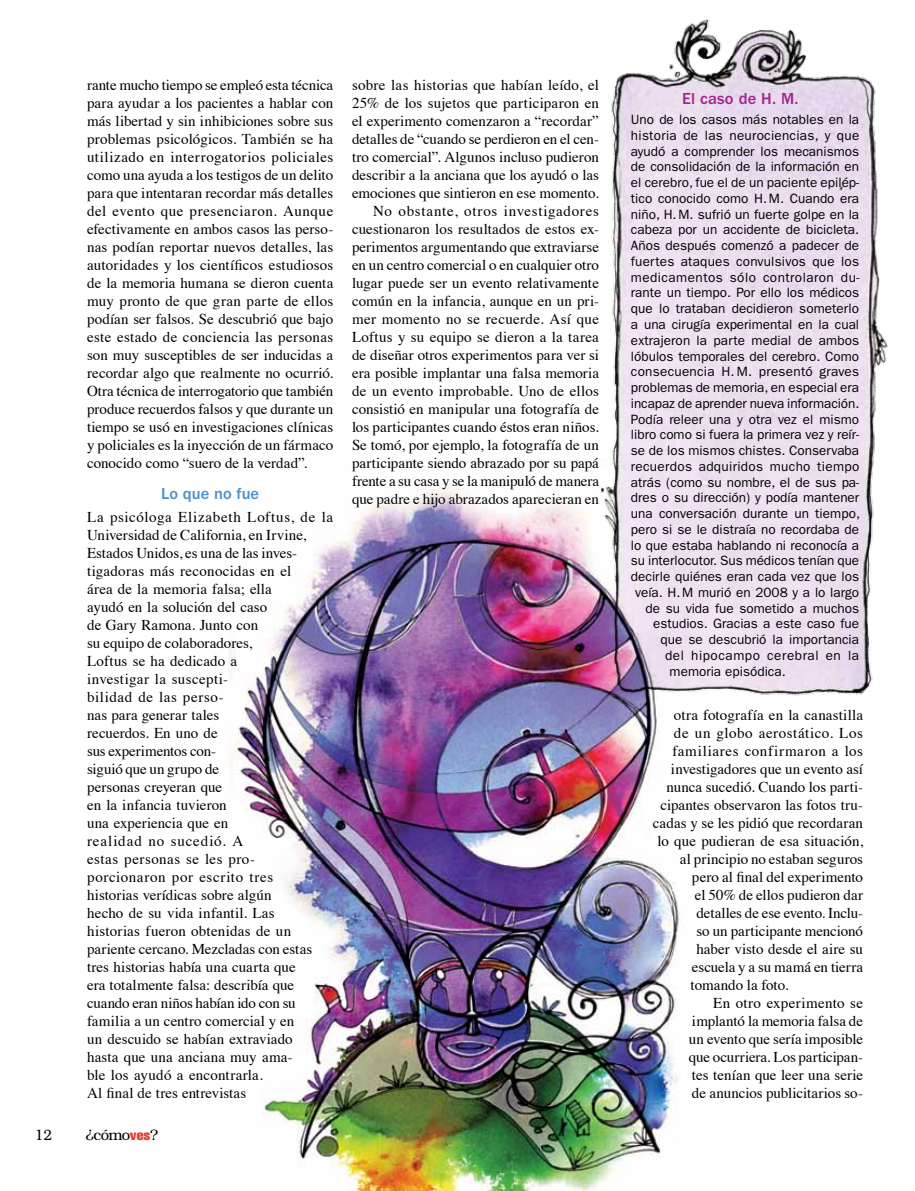
<style>
.page{position:relative;width:915px;height:1191px;background:#fff}
.page>*{position:absolute;margin:0;border:0;box-sizing:border-box;transform-origin:0 0}
.t1{font:500 16.5px "ITC Franklin Gothic Std";letter-spacing:.01em;color:#a6228e}
.t2{font:500 16.5px "ITC Franklin Gothic Std";color:#4891ce}
.t3{font:15px/18px "Times";letter-spacing:.005em;color:#000;text-align:justify}
.t4{font:15px "Times";letter-spacing:.04em;color:#000}
.t5{font:300 15px "Bookman Std";color:#000}
.t6{font:300 15px "Bookman";color:#000;scale:.95 1}
.t7{font:13.5px "ITC Franklin Gothic Std";color:#000}
.t8{font:13.5px "ITC Franklin Gothic Std";letter-spacing:.02em;color:#000}
.t9{font:13.5px "ITC Franklin Gothic Std";letter-spacing:.035em;color:#000}
.t10{font:13.5px "ITC Franklin Gothic Std";letter-spacing:.025em;color:#000}
.t11{font:13.5px "ITC Franklin Gothic Std";letter-spacing:.04em;color:#000}
.s1{font-family:"Helvetica";font-weight:400;font-stretch:extra-condensed;font-size:12.9px;color:#ef3829}
</style>
<div class="page">
<img style="left:611px;top:19px;width:277px;height:677px">
<img style="left:229px;top:458px;width:482px;height:733px">
<p class="t3" style="left:87px;top:75px;width:248px">rante mucho tiempo se empleó esta técnica para ayudar a los pacientes a hablar con más libertad y sin inhibiciones sobre sus problemas psicológicos. También se ha utilizado en interrogatorios policiales como una ayuda a los testigos de un delito para que intentaran recordar más detalles del evento que presenciaron. Aunque efectivamente en ambos casos las perso&shy;nas podían reportar nuevos detalles, las autoridades y los científicos estudiosos de la memoria humana se dieron cuenta muy pronto de que gran parte de ellos podían ser falsos. Se descubrió que bajo este estado de conciencia las personas son muy susceptibles de ser inducidas a recordar algo que realmente no ocurrió.<br>Otra técnica de interrogatorio que también produce recuerdos falsos y que durante un tiempo se usó en investigaciones clínicas y policiales es la inyección de un fármaco conocido como “suero de la verdad”.</p>
<p class="t2" style="left:161px;top:484px;width:99px">Lo que no fue</p>
<p class="t3" style="left:87px;top:507px;width:247px;text-align:left">La psicóloga Elizabeth Loftus, de la<br>Universidad de California, en Irvine,<br>Estados Unidos, es una de las inves&shy;tigadoras más reconocidas en el<br>área de la memoria falsa; ella<br>ayudó en la solución del caso<br>de Gary Ramona. Junto con<br>su equipo de colaboradores,<br>Loftus se ha dedicado a<br>investigar la suscepti-<br>bilidad de las perso-<br>nas para generar tales<br>recuerdos. En uno de<br>sus experimentos con-<br>siguió que un grupo de<br>personas creyeran que<br>en la infancia tuvieron<br>una experiencia que en<br>realidad no sucedió. A<br>estas personas se les pro&shy;porcionaron por escrito tres<br>historias verídicas sobre algún<br>hecho de su vida infantil. Las<br>historias fueron obtenidas de un pariente cercano. Mezcladas con estas tres historias había una cuarta que<br>era totalmente falsa: describía que cuando eran niños habían ido con su familia a un centro comercial y en<br>un descuido se habían extraviado<br>hasta que una anciana muy ama-<br>ble los ayudó a encontrarla.<br>Al final de tres entrevistas</p>
<p class="t6" style="left:35px;top:1125px;width:20px">12</p>
<p class="t5" style="left:86px;top:1126px;width:74px">¿cómo<span class="s1">ves</span>?</p>
<p class="t3" style="left:352px;top:75px;width:248px;text-align:right">sobre las historias que habían leído, el 25% de los sujetos que participaron en el experimento comenzaron a “recordar” detalles de “cuando se perdieron en el cen&shy;tro comercial”. Algunos incluso pudieron describir a la anciana que los ayudó o las emociones que sintieron en ese momento.<br>No obstante, otros investigadores cuestionaron los resultados de estos ex&shy;perimentos argumentando que extraviarse en un centro comercial o en cualquier otro lugar puede ser un evento relativamente común en la infancia, aunque en un pri&shy;mer momento no se recuerde. Así que Loftus y su equipo se dieron a la tarea de diseñar otros experimentos para ver si era posible implantar una falsa memoria de un evento improbable. Uno de ellos consistió en manipular una fotografía de los participantes cuando éstos eran niños.<br>Se tomó, por ejemplo, la fotografía de un participante siendo abrazado por su papá frente a su casa y se la manipuló de manera que padre e hijo abrazados aparecieran en</p>
<p class="t1" style="left:682px;top:89px;width:118px">El caso de H. M.</p>
<p class="t7" style="left:630px;top:112px;width:230px">Uno de los casos más notables en la</p>
<p class="t8" style="left:630px;top:127px;width:230px">historia de las neurociencias, y que</p>
<p class="t7" style="left:630px;top:143px;width:230px">ayudó a comprender los mecanismos</p>
<p class="t7" style="left:630px;top:159px;width:230px">de consolidación de la información en</p>
<p class="t7" style="left:630px;top:175px;width:230px">el cerebro, fue el de un paciente epilép-</p>
<p class="t7" style="left:630px;top:190px;width:230px">tico conocido como H.M. Cuando era</p>
<p class="t7" style="left:630px;top:206px;width:230px">niño, H.M. sufrió un fuerte golpe en la</p>
<p class="t7" style="left:630px;top:222px;width:230px">cabeza por un accidente de bicicleta.</p>
<p class="t7" style="left:630px;top:238px;width:230px">Años después comenzó a padecer de</p>
<p class="t7" style="left:630px;top:254px;width:229px">fuertes ataques convulsivos que los</p>
<p class="t9" style="left:630px;top:269px;width:230px">medicamentos sólo controlaron du-</p>
<p class="t7" style="left:630px;top:285px;width:230px">rante un tiempo. Por ello los médicos</p>
<p class="t7" style="left:630px;top:301px;width:229px">que lo trataban decidieron someterlo</p>
<p class="t7" style="left:630px;top:317px;width:230px">a una cirugía experimental en la cual</p>
<p class="t7" style="left:630px;top:332px;width:230px">extrajeron la parte medial de ambos</p>
<p class="t7" style="left:630px;top:348px;width:230px">lóbulos temporales del cerebro. Como</p>
<p class="t8" style="left:630px;top:364px;width:230px">consecuencia H. M. presentó graves</p>
<p class="t7" style="left:630px;top:380px;width:229px">problemas de memoria, en especial era</p>
<p class="t7" style="left:630px;top:395px;width:230px">incapaz de aprender nueva información.</p>
<p class="t7" style="left:630px;top:411px;width:230px">Podía releer una y otra vez el mismo</p>
<p class="t7" style="left:630px;top:427px;width:230px">libro como si fuera la primera vez y reír-</p>
<p class="t7" style="left:630px;top:443px;width:230px">se de los mismos chistes. Conservaba</p>
<p class="t10" style="left:630px;top:458px;width:230px">recuerdos adquiridos mucho tiempo</p>
<p class="t7" style="left:630px;top:474px;width:230px">atrás (como su nombre, el de sus pa-</p>
<p class="t7" style="left:630px;top:490px;width:230px">dres o su dirección) y podía mantener</p>
<p class="t7" style="left:630px;top:506px;width:230px">una conversación durante un tiempo,</p>
<p class="t7" style="left:630px;top:521px;width:230px">pero si se le distraía no recordaba de</p>
<p class="t7" style="left:630px;top:537px;width:230px">lo que estaba hablando ni reconocía a</p>
<p class="t7" style="left:630px;top:553px;width:230px">su interlocutor. Sus médicos tenían que</p>
<p class="t7" style="left:630px;top:569px;width:230px">decirle quiénes eran cada vez que los</p>
<p class="t7" style="left:635px;top:584px;width:225px">veía. H.M murió en 2008 y a lo largo</p>
<p class="t7" style="left:645px;top:600px;width:215px">de su vida fue sometido a muchos</p>
<p class="t7" style="left:653px;top:616px;width:207px">estudios. Gracias a este caso fue</p>
<p class="t7" style="left:660px;top:632px;width:200px">que se descubrió la importancia</p>
<p class="t11" style="left:665px;top:647px;width:195px">del hipocampo cerebral en la</p>
<p class="t7" style="left:669px;top:663px;width:118px">memoria episódica.</p>
<p class="t3" style="left:673px;top:705px;width:190px">otra fotografía en la canastilla</p>
<p class="t4" style="left:673px;top:719px;width:190px">de un globo aerostático. Los</p>
<p class="t4" style="left:672px;top:737px;width:192px">familiares confirmaron a los</p>
<p class="t3" style="left:670px;top:759px;width:193px">investigadores que un evento así</p>
<p class="t3" style="left:666px;top:777px;width:198px">nunca sucedió. Cuando los parti-</p>
<p class="t3" style="left:660px;top:795px;width:204px">cipantes observaron las fotos tru-</p>
<p class="t3" style="left:652px;top:813px;width:212px">cadas y se les pidió que recordaran</p>
<p class="t3" style="left:657px;top:831px;width:207px">lo que pudieran de esa situación,</p>
<p class="t3" style="left:679px;top:849px;width:184px">al principio no estaban seguros</p>
<p class="t3" style="left:691px;top:867px;width:172px">pero al final del experimento</p>
<p class="t3" style="left:694px;top:885px;width:170px">el 50% de ellos pudieron dar</p>
<p class="t3" style="left:696px;top:903px;width:168px">detalles de ese evento. Inclu-</p>
<p class="t3" style="left:696px;top:921px;width:168px">so un participante mencionó</p>
<p class="t3" style="left:696px;top:939px;width:168px">haber visto desde el aire su</p>
<p class="t3" style="left:691px;top:957px;width:172px">escuela y a su mamá en tierra</p>
<p class="t3" style="left:690px;top:975px;width:99px">tomando la foto.</p>
<p class="t3" style="left:713px;top:993px;width:151px">En otro experimento se</p>
<p class="t3" style="left:691px;top:1011px;width:172px">implantó la memoria falsa de</p>
<p class="t3" style="left:688px;top:1029px;width:175px">un evento que sería imposible</p>
<p class="t3" style="left:688px;top:1047px;width:175px">que ocurriera. Los participan-</p>
<p class="t3" style="left:691px;top:1065px;width:172px">tes tenían que leer una serie</p>
<p class="t3" style="left:691px;top:1083px;width:172px">de anuncios publicitarios so-</p>
</div>
